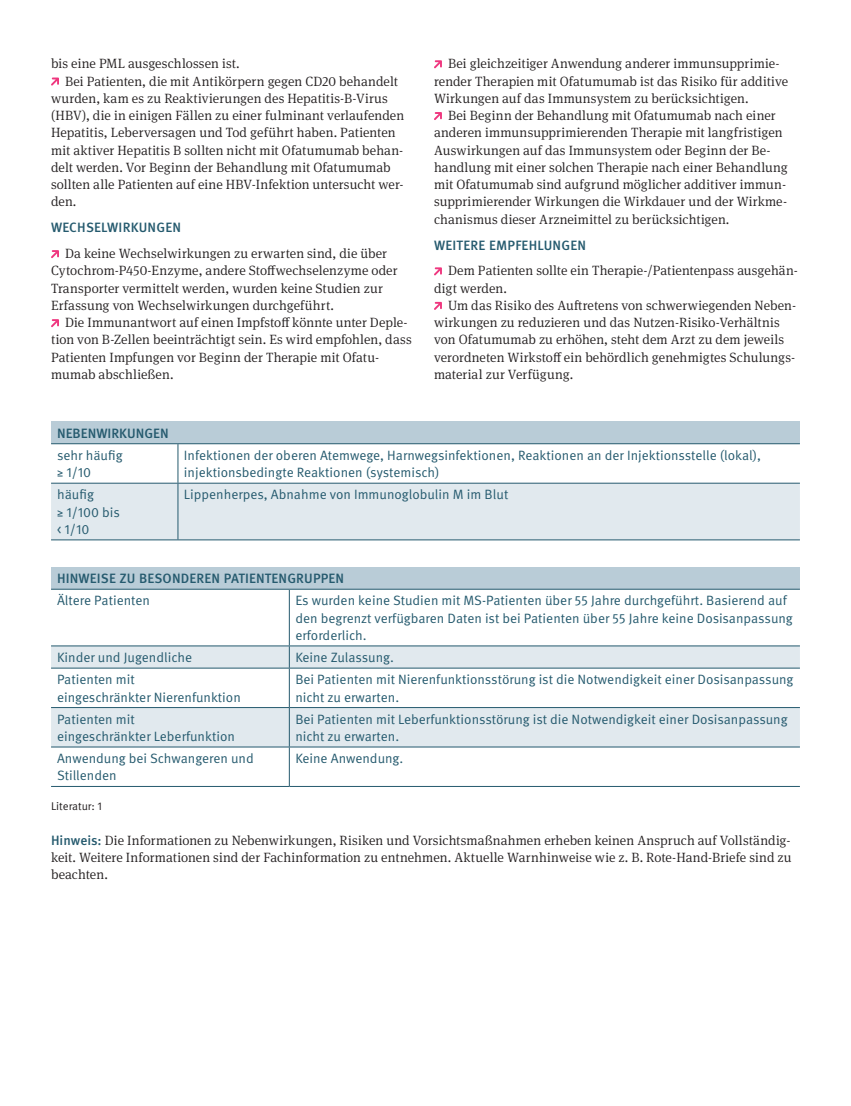
<style>
.page{position:relative;width:851px;height:1106px;background:#fff}
.page>*{position:absolute;margin:0;border:0;box-sizing:border-box;transform-origin:0 0}
.Fließtext_Meta_Serif{font:300 13.5px/17.2px "Meta Serif OT";letter-spacing:.005em;color:#231f20}
.Tabellen_Meta_Pro_No{font:13.5px/17.2px "Meta Pro";color:#255a6e}
.Tabellen_ÜBERSCHRIFT{font:500 13.5px "Meta Pro";letter-spacing:.01em;color:#255a6e}
.ÜBERSCHRIFT_3_INNEN{font:500 13.5px "Meta Pro";letter-spacing:.015em;color:#255a6e}
.Fließtext_Meta_Serif-2{font:11.25px "Meta Pro";color:#231f20}
.s1{font-family:"Meta Pro";font-weight:500;color:#255a6e}
</style>
<div class="page">
<svg style="left:51px;top:78px;width:8px;height:8px"></svg>
<svg style="left:51px;top:250px;width:8px;height:8px"></svg>
<svg style="left:51px;top:319px;width:8px;height:8px"></svg>
<svg style="left:434px;top:60px;width:8px;height:8px"></svg>
<svg style="left:434px;top:112px;width:8px;height:8px"></svg>
<svg style="left:434px;top:267px;width:8px;height:8px"></svg>
<svg style="left:434px;top:302px;width:8px;height:8px"></svg>
<div style="left:51px;top:421px;width:748px;height:23px;background:#b9ccd7"></div>
<svg style="left:51px;top:444px;width:748px;height:39px"></svg>
<div style="left:51px;top:484px;width:748px;height:55px;background:#e1e9ee"></div>
<hr style="left:51px;top:443px;width:127px;height:1px;background:#255a6e">
<hr style="left:178px;top:443px;width:621px;height:1px;background:#255a6e">
<hr style="left:177px;top:444px;width:1px;height:39px;background:#255a6e">
<hr style="left:51px;top:483px;width:127px;height:1px;background:#255a6e">
<hr style="left:178px;top:483px;width:621px;height:1px;background:#255a6e">
<hr style="left:177px;top:483px;width:1px;height:56px;background:#255a6e">
<hr style="left:51px;top:539px;width:127px;height:1px;background:#255a6e">
<hr style="left:178px;top:539px;width:621px;height:1px;background:#255a6e">
<div style="left:51px;top:567px;width:748px;height:22px;background:#b9ccd7"></div>
<svg style="left:51px;top:590px;width:748px;height:196px"></svg>
<svg style="left:51px;top:646px;width:748px;height:100px;fill:#e1e9ee"></svg>
<hr style="left:51px;top:589px;width:238px;height:1px;background:#255a6e">
<hr style="left:289px;top:589px;width:510px;height:1px;background:#255a6e">
<hr style="left:289px;top:589px;width:1px;height:56px;background:#255a6e">
<hr style="left:51px;top:645px;width:238px;height:1px;background:#255a6e">
<hr style="left:289px;top:645px;width:510px;height:1px;background:#255a6e">
<svg style="left:289px;top:646px;width:1px;height:21px"></svg>
<hr style="left:51px;top:667px;width:238px;height:1px;background:#255a6e">
<hr style="left:289px;top:667px;width:510px;height:1px;background:#255a6e">
<hr style="left:289px;top:668px;width:1px;height:39px;background:#255a6e">
<hr style="left:51px;top:707px;width:238px;height:1px;background:#255a6e">
<hr style="left:289px;top:707px;width:510px;height:1px;background:#255a6e">
<hr style="left:289px;top:708px;width:1px;height:38px;background:#255a6e">
<hr style="left:51px;top:746px;width:238px;height:1px;background:#255a6e">
<hr style="left:289px;top:746px;width:510px;height:1px;background:#255a6e">
<hr style="left:289px;top:747px;width:1px;height:39px;background:#255a6e">
<hr style="left:51px;top:786px;width:238px;height:1px;background:#255a6e">
<hr style="left:289px;top:786px;width:510px;height:1px;background:#255a6e">
<p class="Fließtext_Meta_Serif" style="left:51px;top:55px;width:190px">bis eine PML ausgeschlossen ist.</p>
<p class="Fließtext_Meta_Serif" style="left:51px;top:72px;width:354px;text-indent:14px">Bei Patienten, die mit Antikörpern gegen CD20 behandelt wurden, kam es zu Reaktivierungen des Hepatitis-B-Virus (HBV), die in einigen Fällen zu einer fulminant verlaufenden Hepatitis, Leberversagen und Tod geführt haben. Patienten mit aktiver Hepatitis B sollten nicht mit Ofatumumab behan&shy;delt werden. Vor Beginn der Behandlung mit Ofatumumab sollten alle Patienten auf eine HBV-Infektion untersucht wer&shy;den.</p>
<p class="ÜBERSCHRIFT_3_INNEN" style="left:51px;top:219px;width:131px">WECHSELWIRKUNGEN</p>
<p class="Fließtext_Meta_Serif" style="left:51px;top:245px;width:348px;text-indent:14px">Da keine Wechselwirkungen zu erwarten sind, die über Cytochrom-P450-Enzyme, andere Stoffwechselenzyme oder Transporter vermittelt werden, wurden keine Studien zur Erfassung von Wechselwirkungen durchgeführt.</p>
<p class="Fließtext_Meta_Serif" style="left:51px;top:314px;width:362px;text-indent:14px">Die Immunantwort auf einen Impfstoff könnte unter Deple&shy;tion von B-Zellen beeinträchtigt sein. Es wird empfohlen, dass Patienten Impfungen vor Beginn der Therapie mit Ofatu&shy;mumab abschließen.</p>
<p class="Fließtext_Meta_Serif" style="left:434px;top:55px;width:356px;text-indent:14px">Bei gleichzeitiger Anwendung anderer immunsupprimie&shy;render Therapien mit Ofatumumab ist das Risiko für additive<br>Wirkungen auf das Immunsystem zu berücksichtigen.</p>
<p class="Fließtext_Meta_Serif" style="left:434px;top:107px;width:355px;text-indent:14px">Bei Beginn der Behandlung mit Ofatumumab nach einer anderen immunsupprimierenden Therapie mit langfristigen Auswirkungen auf das Immunsystem oder Beginn der Be&shy;handlung mit einer solchen Therapie nach einer Behandlung mit Ofatumumab sind aufgrund möglicher additiver immun&shy;supprimierender Wirkungen die Wirkdauer und der Wirkme&shy;chanismus dieser Arzneimittel zu berücksichtigen.</p>
<p class="ÜBERSCHRIFT_3_INNEN" style="left:434px;top:236px;width:153px">WEITERE EMPFEHLUNGEN</p>
<p class="Fließtext_Meta_Serif" style="left:434px;top:262px;width:365px;text-indent:14px">Dem Patienten sollte ein Therapie-/Patientenpass ausgehän&shy;digt werden.</p>
<p class="Fließtext_Meta_Serif" style="left:434px;top:296px;width:363px;text-indent:14px">Um das Risiko des Auftretens von schwerwiegenden Neben&shy;wirkungen zu reduzieren und das Nutzen-Risiko-Verhältnis von Ofatumumab zu erhöhen, steht dem Arzt zu dem jeweils verordneten Wirkstoff ein behördlich genehmigtes Schulungs&shy;material zur Verfügung.</p>
<p class="Tabellen_ÜBERSCHRIFT" style="left:57px;top:424px;width:113px">NEBENWIRKUNGEN</p>
<p class="Tabellen_Meta_Pro_No" style="left:57px;top:447px;width:67px">sehr häufig</p>
<p class="Tabellen_Meta_Pro_No" style="left:57px;top:464px;width:36px">≥ 1/10</p>
<p class="Tabellen_Meta_Pro_No" style="left:57px;top:486px;width:38px">häufig</p>
<p class="Tabellen_Meta_Pro_No" style="left:57px;top:504px;width:64px">≥ 1/100 bis</p>
<p class="Tabellen_Meta_Pro_No" style="left:57px;top:521px;width:34px">&lt; 1/10</p>
<p class="Tabellen_Meta_Pro_No" style="left:184px;top:447px;width:578px">Infektionen der oberen Atemwege, Harnwegsinfektionen, Reaktionen an der Injektionsstelle (lokal), injektionsbedingte Reaktionen (systemisch)</p>
<p class="Tabellen_Meta_Pro_No" style="left:184px;top:486px;width:326px">Lippenherpes, Abnahme von Immunoglobulin M im Blut</p>
<p class="Tabellen_ÜBERSCHRIFT" style="left:57px;top:570px;width:288px">HINWEISE ZU BESONDEREN PATIENTENGRUPPEN</p>
<p class="Tabellen_Meta_Pro_No" style="left:57px;top:592px;width:94px">Ältere Patienten</p>
<p class="Tabellen_Meta_Pro_No" style="left:295px;top:592px;width:499px">Es wurden keine Studien mit MS-Patienten über 55 Jahre durchgeführt. Basierend auf den begrenzt verfügbaren Daten ist bei Patienten über 55 Jahre keine Dosisanpassung erforderlich.</p>
<p class="Tabellen_Meta_Pro_No" style="left:57px;top:649px;width:136px">Kinder und Jugendliche</p>
<p class="Tabellen_Meta_Pro_No" style="left:295px;top:649px;width:100px">Keine Zulassung.</p>
<p class="Tabellen_Meta_Pro_No" style="left:57px;top:671px;width:79px">Patienten mit</p>
<p class="Tabellen_Meta_Pro_No" style="left:57px;top:688px;width:185px">eingeschränkter Nierenfunktion</p>
<p class="Tabellen_Meta_Pro_No" style="left:295px;top:671px;width:499px">Bei Patienten mit Nierenfunktionsstörung ist die Notwendigkeit einer Dosisanpassung nicht zu erwarten.</p>
<p class="Tabellen_Meta_Pro_No" style="left:57px;top:711px;width:79px">Patienten mit</p>
<p class="Tabellen_Meta_Pro_No" style="left:57px;top:728px;width:179px">eingeschränkter Leberfunktion</p>
<p class="Tabellen_Meta_Pro_No" style="left:295px;top:711px;width:493px">Bei Patienten mit Leberfunktionsstörung ist die Notwendigkeit einer Dosisanpassung nicht zu erwarten.</p>
<p class="Tabellen_Meta_Pro_No" style="left:57px;top:750px;width:198px">Anwendung bei Schwangeren und<br>Stillenden</p>
<p class="Tabellen_Meta_Pro_No" style="left:295px;top:750px;width:109px">Keine Anwendung.</p>
<p class="Fließtext_Meta_Serif-2" style="left:51px;top:799px;width:52px">Literatur: 1</p>
<p class="Fließtext_Meta_Serif" style="left:51px;top:831px;width:742px;text-align:justify"><span class="s1">Hinweis:</span> Die Informationen zu Nebenwirkungen, Risiken und Vorsichtsmaßnahmen erheben keinen Anspruch auf Vollständig&shy;keit. Weitere Informationen sind der Fachinformation zu entnehmen. Aktuelle Warnhinweise wie z. B. Rote-Hand-Briefe sind zu beachten.</p>
</div>
